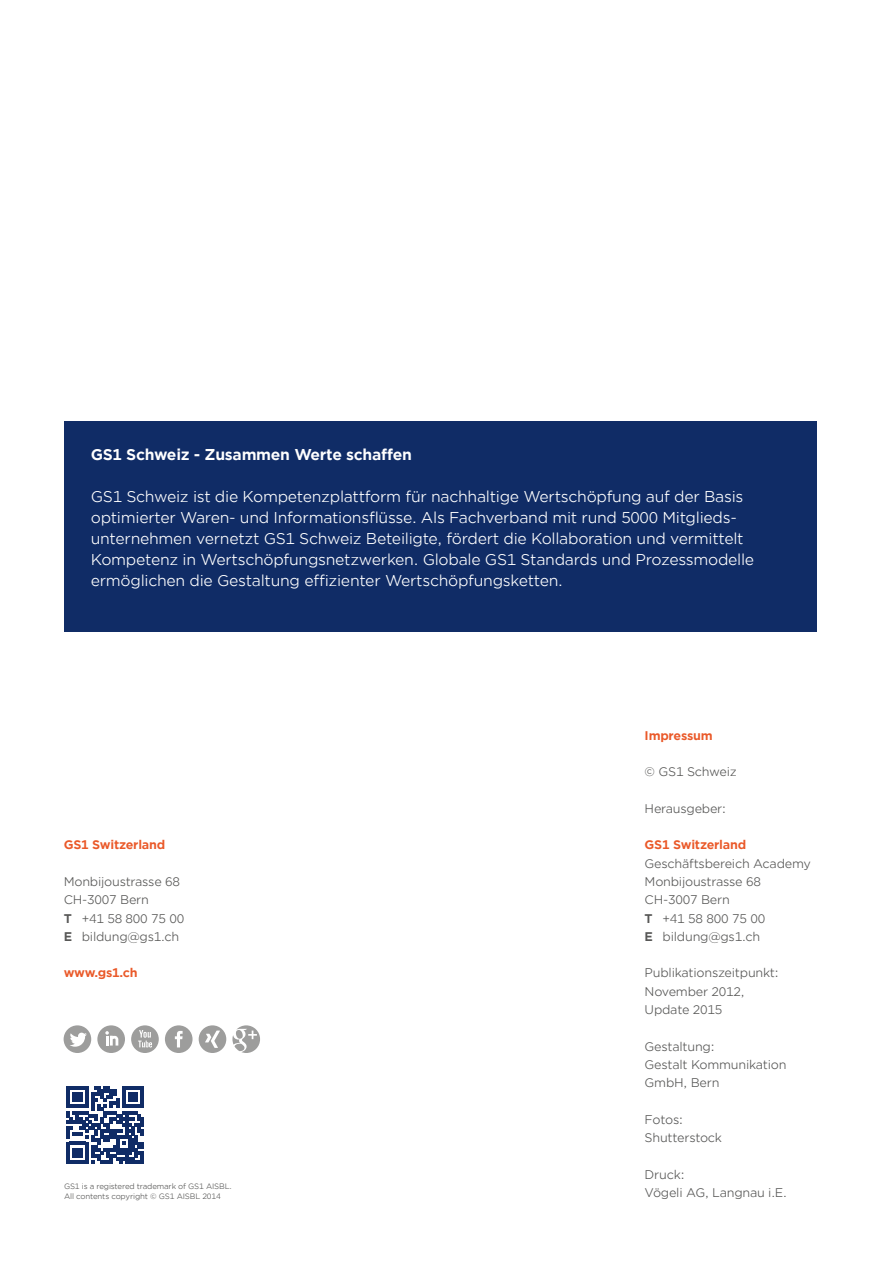
<style>
.page{position:relative;width:893px;height:1263px;background:#fff}
.page>*{position:absolute;margin:0;border:0;box-sizing:border-box;transform-origin:0 0}
.t1{font:15px/21px "Gotham Office";letter-spacing:-.02em;color:#fff}
.t2{font:700 15px "Gotham Office";letter-spacing:-.02em;color:#fff}
.t3{font:12px/18.3px "Gotham Office";letter-spacing:-.02em;color:#575756}
.t4{font:700 12px "Gotham Office";letter-spacing:-.02em;color:#ea5929}
.t5{font:7.5px/10.5px "Gotham Office";letter-spacing:-.02em;color:#575756}
.s1{font-weight:700}
</style>
<div class="page">
<div style="left:64px;top:1025px;width:27px;height:28px;background:#9d9d9c;border-radius:50%"></div>
<svg style="left:70px;top:1033px;width:17px;height:14px"></svg>
<div style="left:97px;top:1025px;width:28px;height:28px;background:#9d9d9c;border-radius:50%"></div>
<svg style="left:105px;top:1031px;width:13px;height:14px"></svg>
<div style="left:131px;top:1025px;width:28px;height:28px;background:#9d9d9c;border-radius:50%"></div>
<svg style="left:138px;top:1030px;width:14px;height:17px"></svg>
<div style="left:165px;top:1025px;width:28px;height:28px;background:#9d9d9c;border-radius:50%"></div>
<svg style="left:175px;top:1031px;width:8px;height:16px"></svg>
<div style="left:199px;top:1025px;width:27px;height:28px;background:#9d9d9c;border-radius:50%"></div>
<svg style="left:205px;top:1030px;width:15px;height:18px"></svg>
<svg style="left:232px;top:1025px;width:28px;height:28px"></svg>
<div style="left:64px;top:421px;width:752px;height:210px;background:#102c66"></div>
<svg style="left:67px;top:1086px;width:77px;height:77px"></svg>
<p class="t2" style="left:91px;top:444px;width:323px">GS1 Schweiz - Zusammen Werte schaffen</p>
<p class="t1" style="left:91px;top:486px;width:665px">GS1 Schweiz ist die Kompetenzplattform für nachhaltige Wertschöpfung auf der Basis optimierter Waren- und Informationsflüsse. Als Fachverband mit rund 5000 Mitglieds&shy;unternehmen vernetzt GS1 Schweiz Beteiligte, fördert die Kollaboration und vermittelt Kompetenz in Wertschöpfungsnetzwerken. Globale GS1 Standards und Prozessmodelle ermöglichen die Gestaltung effizienter Wertschöpfungsketten.</p>
<p class="t4" style="left:64px;top:837px;width:103px">GS1 Switzerland</p>
<p class="t3" style="left:64px;top:872px;width:122px">Monbijoustrasse 68<br>CH-3007 Bern<br><span class="s1">T</span> +41 58 800 75 00<br><span class="s1">E</span> bildung@gs1.ch</p>
<p class="t4" style="left:64px;top:965px;width:75px">www.gs1.ch</p>
<p class="t5" style="left:64px;top:1180px;width:169px">GS1 is a registered trademark of GS1 AISBL.<br>All contents copyright © GS1 AISBL 2014</p>
<p class="t4" style="left:645px;top:727px;width:70px">Impressum</p>
<p class="t3" style="left:645px;top:762px;width:94px">© GS1 Schweiz</p>
<p class="t3" style="left:645px;top:799px;width:83px">Herausgeber:</p>
<p class="t4" style="left:645px;top:837px;width:103px">GS1 Switzerland</p>
<p class="t3" style="left:645px;top:854px;width:168px">Geschäftsbereich Academy<br>Monbijoustrasse 68<br>CH-3007 Bern<br><span class="s1">T</span> +41 58 800 75 00<br><span class="s1">E</span> bildung@gs1.ch</p>
<p class="t3" style="left:645px;top:963px;width:135px">Publikationszeitpunkt:<br>November 2012,<br>Update 2015</p>
<p class="t3" style="left:645px;top:1037px;width:143px">Gestaltung:<br>Gestalt Kommunikation<br>GmbH, Bern</p>
<p class="t3" style="left:645px;top:1110px;width:79px">Fotos:<br>Shutterstock</p>
<p class="t3" style="left:645px;top:1165px;width:144px">Druck:<br>Vögeli AG, Langnau i.E.</p>
</div>
